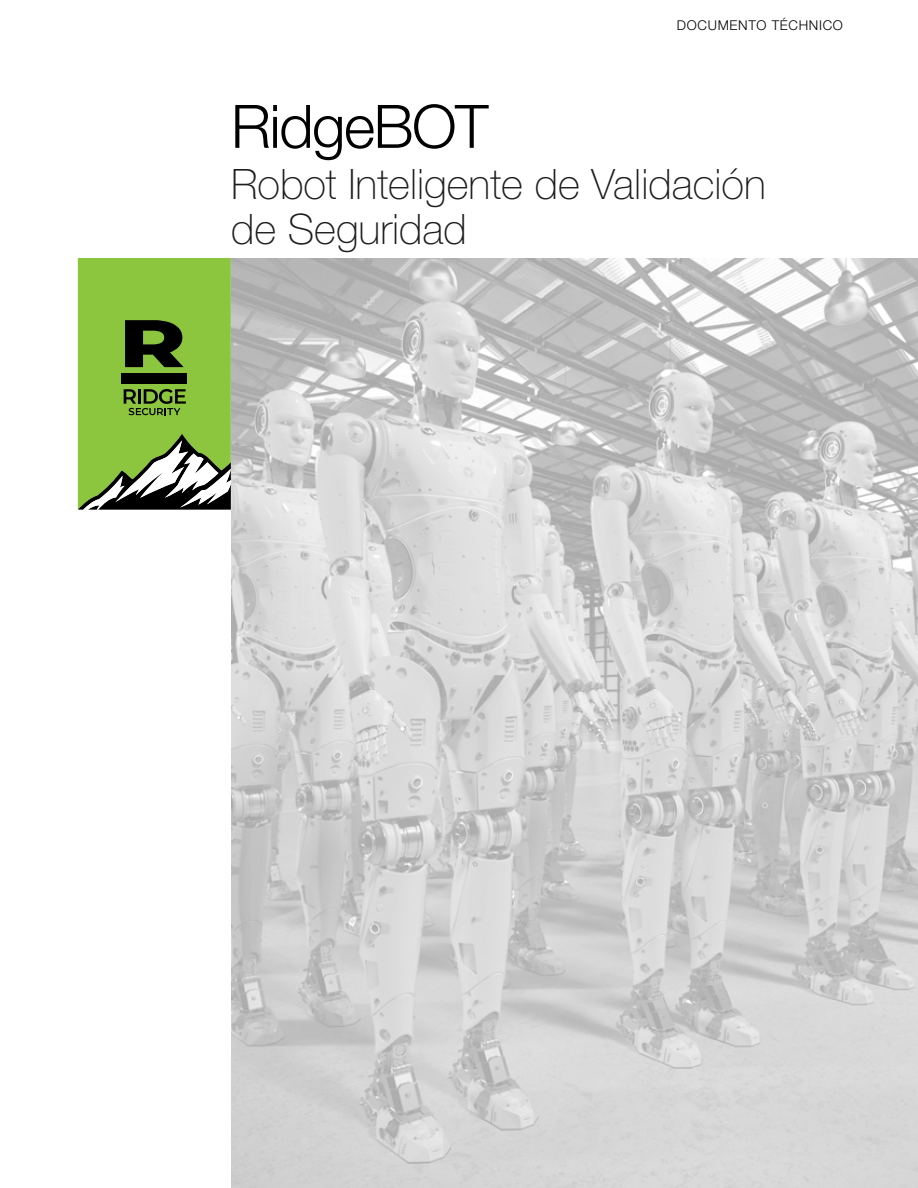
<style>
.page{position:relative;width:918px;height:1188px;background:#fff}
.page>*{position:absolute;margin:0;border:0;box-sizing:border-box;transform-origin:0 0}
.t1{font:300 60px "Helvetica Neue";letter-spacing:-.025em;color:#000}
.t2{font:100 42px/45px "Helvetica Neue";color:#1c1e1d}
.t3{font:300 13.5px "Helvetica Neue";letter-spacing:.05em;color:#000}
</style>
<div class="page">
<img style="left:231px;top:258px;width:687px;height:930px">
<svg style="left:78px;top:258px;width:153px;height:252px;background:#7fab44"></svg>
<div style="left:121px;top:373px;width:66px;height:11px;background:#000"></div>
<p class="t3" style="left:677px;top:17px;width:168px">DOCUMENTO TÉCHNICO</p>
<h1 class="t1" style="left:231px;top:90px;width:259px">RidgeBOT</h1>
<p class="t2" style="left:231px;top:162px;width:536px">Robot Inteligente de Validación de Seguridad</p>
</div>
